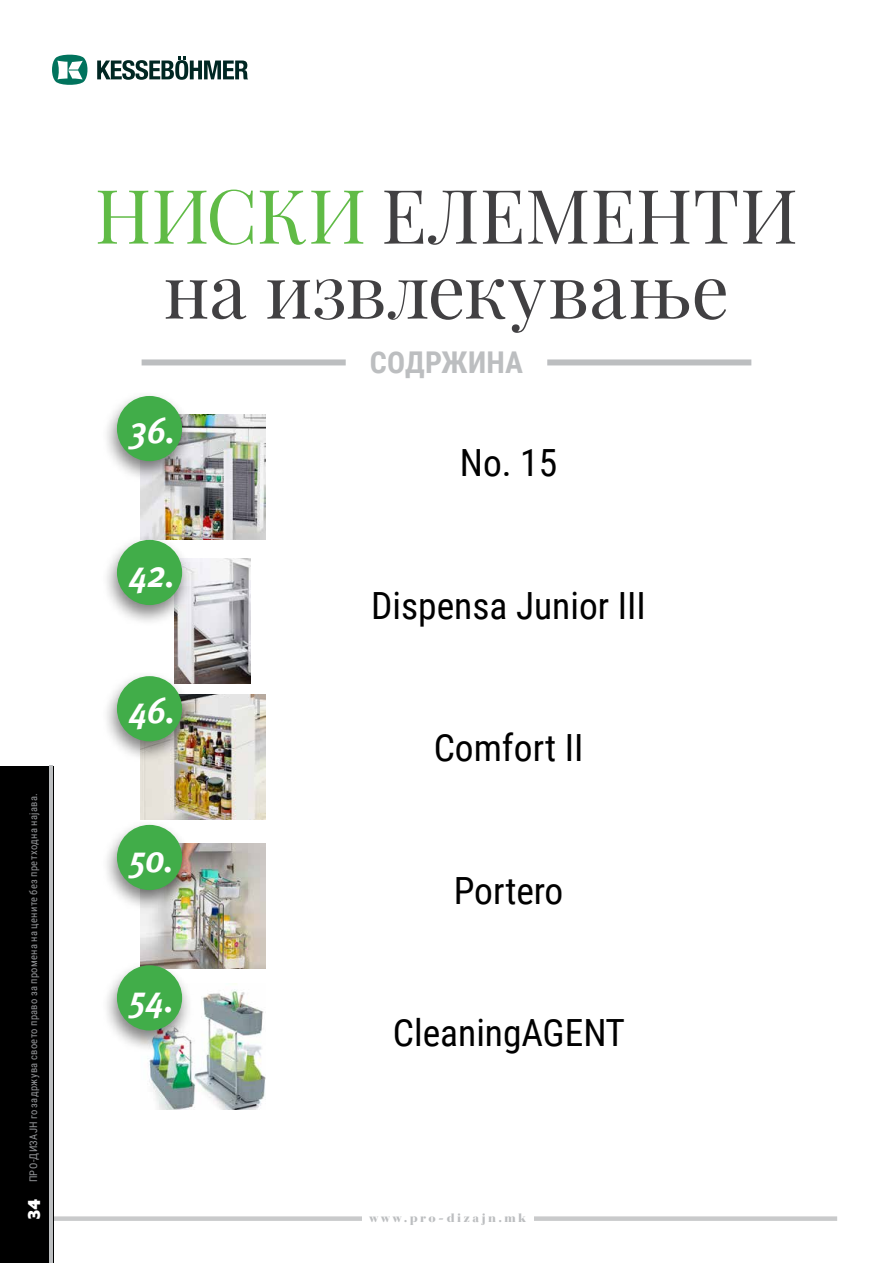
<style>
.page{position:relative;width:893px;height:1263px;background:#fff}
.page>*{position:absolute;margin:0;border:0;box-sizing:border-box;transform-origin:0 0}
.t1{font:75px/75px "Playfair Display";color:#414042;text-align:center}
.t2{font:37.5px "Roboto Condensed";color:#000}
.t3{font:italic 700 condensed 37.5px "Meta Pro";letter-spacing:-.01em;color:#fff}
.t4{font:700 30px "Roboto Condensed";letter-spacing:.005em;color:#bcbec0}
.t5{font:900 18px "Maven Pro";color:#fff}
.t6{font:900 12px "Bauer Bodoni";letter-spacing:.2em;color:#bcbec0}
.t7{font:10.5px "Roboto Condensed";letter-spacing:.035em;color:#939598}
.s1{color:#60bb46}
</style>
<div class="page">
<div style="left:547px;top:359px;width:204px;height:6px;background:#bcbec0"></div>
<div style="left:142px;top:359px;width:204px;height:6px;background:#bcbec0"></div>
<img style="left:140px;top:414px;width:126px;height:126px">
<img style="left:174px;top:558px;width:76px;height:126px">
<img style="left:140px;top:843px;width:126px;height:126px">
<img style="left:140px;top:694px;width:126px;height:126px">
<img style="left:149px;top:989px;width:117px;height:120px">
<div style="left:101px;top:390px;width:93px;height:93px;background:#000;opacity:.5"></div>
<div style="left:117px;top:396px;width:65px;height:65px;background:#41ad49;border-radius:50%"></div>
<div style="left:101px;top:534px;width:93px;height:93px;background:#000;opacity:.5"></div>
<div style="left:117px;top:540px;width:65px;height:65px;background:#41ad49;border-radius:50%"></div>
<div style="left:101px;top:671px;width:93px;height:93px;background:#000;opacity:.5"></div>
<div style="left:117px;top:676px;width:65px;height:65px;background:#41ad49;border-radius:50%"></div>
<div style="left:101px;top:819px;width:93px;height:93px;background:#000;opacity:.5"></div>
<div style="left:117px;top:825px;width:65px;height:65px;background:#41ad49;border-radius:50%"></div>
<div style="left:101px;top:960px;width:93px;height:93px;background:#000;opacity:.5"></div>
<div style="left:117px;top:965px;width:65px;height:65px;background:#41ad49;border-radius:50%"></div>
<div style="left:0;top:766px;width:53px;height:497px;background:#000"></div>
<div style="left:54px;top:1216px;width:783px;height:5px;background:#c9cacb"></div>
<svg style="left:97px;top:56px;width:151px;height:24px"></svg>
<svg style="left:52px;top:54px;width:36px;height:31px"></svg>
<hr style="left:49px;top:766px;width:4px;height:497px;background:#bcbec0">
<div style="left:362px;top:1213px;width:172px;height:12px;background:#fff"></div>
<p class="t7" style="left:26px;top:1182px;width:391px;rotate:-90deg">ПРО-ДИЗАЈН го задржува своето право за промена на цените без претходна најава.</p>
<h3 class="t5" style="left:22px;top:1220px;width:23px;rotate:-90deg">34</h3>
<h1 class="t1" style="left:95px;top:178px;width:705px"><span class="s1">НИСКИ</span> ЕЛЕМЕНТИ на извлекување</h1>
<h3 class="t4" style="left:370px;top:341px;width:155px">СОДРЖИНА</h3>
<h2 class="t3" style="left:129px;top:401px;width:47px">36.</h2>
<h2 class="t2" style="left:460px;top:437px;width:99px">No. 15</h2>
<h2 class="t3" style="left:129px;top:545px;width:47px">42.</h2>
<h2 class="t3" style="left:129px;top:682px;width:48px">46.</h2>
<h2 class="t3" style="left:129px;top:830px;width:46px">50.</h2>
<h2 class="t3" style="left:129px;top:971px;width:46px">54.</h2>
<h2 class="t2" style="left:371px;top:579px;width:276px">Dispensa Junior III</h2>
<h2 class="t2" style="left:434px;top:722px;width:151px">Comfort II</h2>
<h2 class="t2" style="left:454px;top:864px;width:111px">Portero</h2>
<h2 class="t2" style="left:393px;top:1007px;width:234px">CleaningAGENT</h2>
<p class="t6" style="left:369px;top:1211px;width:159px">www.pro-dizajn.mk</p>
</div>
